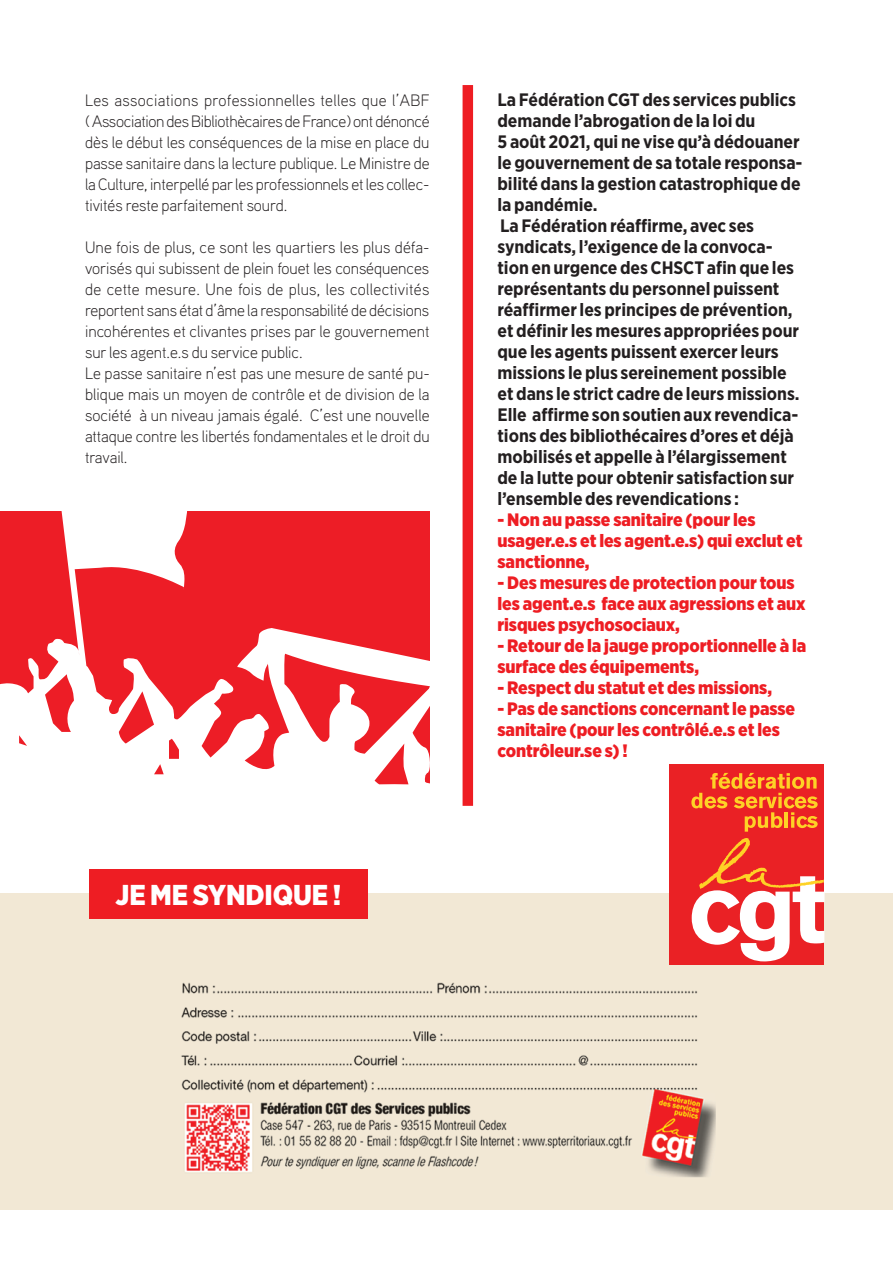
<style>
.page{position:relative;width:893px;height:1263px;background:#fff}
.page>*{position:absolute;margin:0;border:0;box-sizing:border-box;transform-origin:0 0}
.t1{font:900 28.8px "Gotham Narrow";letter-spacing:-.005em;color:#fff}
.t2{font:700 18px/21px "Gotham Narrow";letter-spacing:-.005em;color:#231f20}
.t3{font:900 18px/21px "Gotham Narrow";letter-spacing:-.005em;color:#ee1d23}
.t4{font:300 16.5px/21px "Aaux Pro";letter-spacing:-.005em;color:#231f20;text-align:justify}
</style>
<div class="page">
<img style="left:0;top:894px;width:893px;height:316px">
<div style="left:89px;top:869px;width:279px;height:49px;background:#ee1d23"></div>
<div style="left:463px;top:85px;width:10px;height:721px;background:#ee1d23"></div>
<svg style="left:0;top:511px;width:429px;height:264px;fill:#ed1d26"></svg>
<svg style="left:19px;top:735px;width:8px;height:11px"></svg>
<svg style="left:45px;top:674px;width:29px;height:58px"></svg>
<svg style="left:119px;top:691px;width:60px;height:83px"></svg>
<svg style="left:284px;top:654px;width:145px;height:131px"></svg>
<div style="left:670px;top:764px;width:154px;height:201px;background:#ea2125"></div>
<svg style="left:692px;top:838px;width:132px;height:123px"></svg>
<svg style="left:691px;top:773px;width:127px;height:59px"></svg>
<p class="t4" style="left:85px;top:89px;width:346px">Les associations professionnelles telles que l’ABF ( Association des Bibliothècaires de France) ont dénoncé dès le début les conséquences de la mise en place du passe sanitaire dans la lecture publique. Le Ministre de la Culture, interpellé par les professionnels et les collec&shy;tivités reste parfaitement sourd.</p>
<p class="t4" style="left:85px;top:236px;width:346px;text-align:left">Une fois de plus, ce sont les quartiers les plus défa&shy;vorisés qui subissent de plein fouet les conséquences de cette mesure. Une fois de plus, les collectivités reportent sans état d’âme la responsabilité de décisions incohérentes et clivantes prises par le gouvernement sur les agent.e.s du service public.<br>Le passe sanitaire n’est pas une mesure de santé pu&shy;blique mais un moyen de contrôle et de division de la société à un niveau jamais égalé. C’est une nouvelle attaque contre les libertés fondamentales et le droit du travail.</p>
<h1 class="t1" style="left:116px;top:876px;width:227px">JE ME SYNDIQUE !</h1>
<p class="t2" style="left:497px;top:89px;width:307px">La Fédération CGT des services publics demande l’abrogation de la loi du<br>5 août 2021, qui ne vise qu’à dédouaner le gouvernement de sa totale responsa&shy;bilité dans la gestion catastrophique de la pandémie.<br>La Fédération réaffirme, avec ses syndicats, l’exigence de la convoca&shy;tion en urgence des CHSCT afin que les représentants du personnel puissent réaffirmer les principes de prévention, et définir les mesures appropriées pour que les agents puissent exercer leurs missions le plus sereinement possible et dans le strict cadre de leurs missions.<br>Elle affirme son soutien aux revendica&shy;tions des bibliothécaires d’ores et déjà mobilisés et appelle à l’élargissement de la lutte pour obtenir satisfaction sur l’ensemble des revendications :</p>
<p class="t3" style="left:497px;top:509px;width:307px">- Non au passe sanitaire (pour les usager.e.s et les agent.e.s) qui exclut et sanctionne,</p>
<p class="t3" style="left:497px;top:572px;width:310px">- Des mesures de protection pour tous les agent.e.s face aux agressions et aux risques psychosociaux,</p>
<p class="t3" style="left:497px;top:635px;width:310px">- Retour de la jauge proportionnelle à la surface des équipements,</p>
<p class="t3" style="left:497px;top:677px;width:276px">- Respect du statut et des missions,</p>
<p class="t3" style="left:497px;top:698px;width:299px">- Pas de sanctions concernant le passe sanitaire (pour les contrôlé.e.s et les contrôleur.se s) !</p>
</div>
